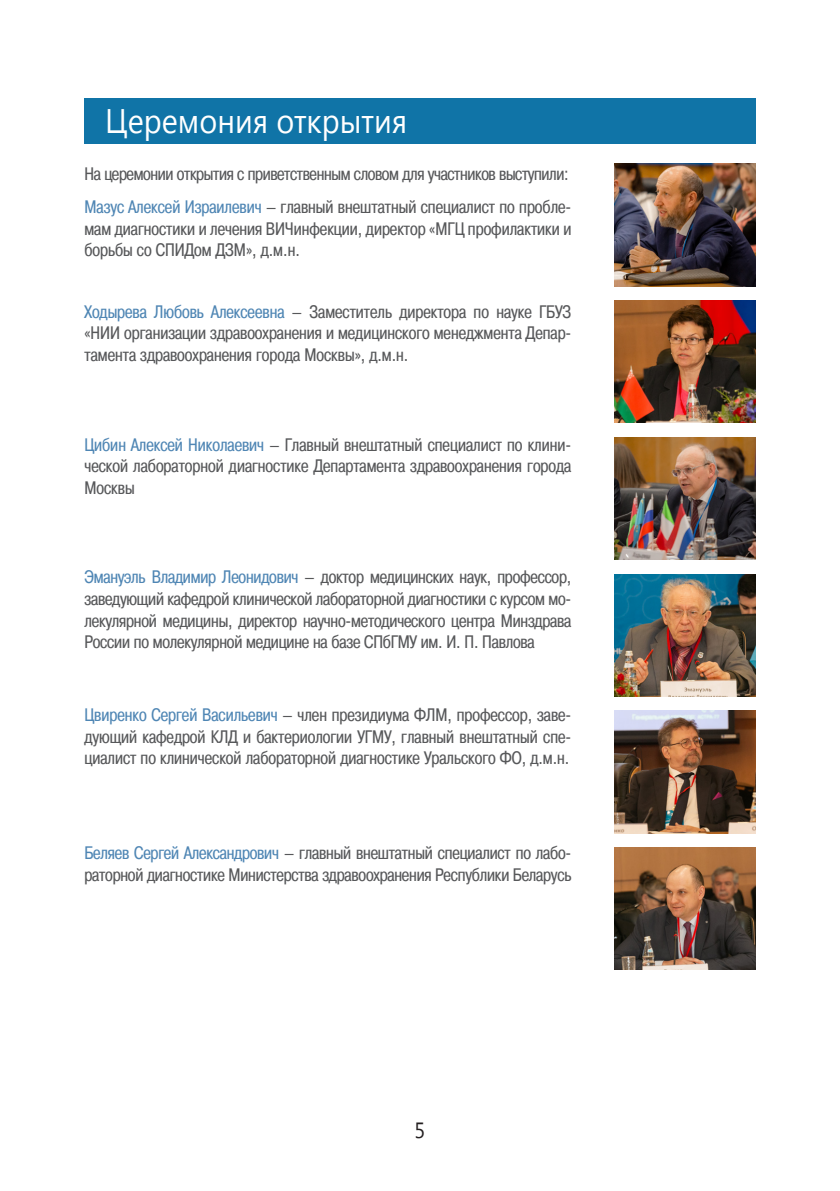
<style>
.page{position:relative;width:840px;height:1191px;background:#fff}
.page>*{position:absolute;margin:0;border:0;box-sizing:border-box;transform-origin:0 0}
.t1{font:34px "Segoe UI";color:#fff;scale:.9 1}
.t2{font:22px "Segoe UI";color:#231f20;scale:.9 1}
.t3{font:18px/21.6px "Pragmatica Cond C";color:#57585a;text-align:justify}
.t4{font:18px/33px "Pragmatica Cond C";letter-spacing:-.02em;color:#57585a}
.s1{color:#4f86b4}
</style>
<div class="page">
<div style="left:84px;top:98px;width:671px;height:45px;background:#1074a7"></div>
<img style="left:614px;top:574px;width:141px;height:122px">
<img style="left:614px;top:164px;width:141px;height:122px">
<img style="left:614px;top:300px;width:141px;height:123px">
<img style="left:614px;top:711px;width:141px;height:122px">
<img style="left:614px;top:847px;width:141px;height:123px">
<img style="left:614px;top:437px;width:141px;height:122px">
<h1 class="t1" style="left:105px;top:97px;width:337px">Церемония открытия</h1>
<p class="t4" style="left:84px;top:157px;width:488px">На церемонии открытия с приветственным словом для участников выступили:<br><span class="s1">Мазус Алексей Израилевич</span> – главный внештатный специалист по пробле-</p>
<p class="t3" style="left:84px;top:218px;width:488px">мам диагностики и лечения ВИЧинфекции, директор «МГЦ профилактики и борьбы со СПИДом ДЗМ», д.м.н.</p>
<p class="t3" style="left:84px;top:301px;width:488px"><span class="s1">Ходырева Любовь Алексеевна</span> – Заместитель директора по науке ГБУЗ «НИИ организации здравоохранения и медицинского менеджмента Депар&shy;тамента здравоохранения города Москвы», д.м.н.</p>
<p class="t3" style="left:84px;top:433px;width:488px"><span class="s1">Цибин Алексей Николаевич</span> – Главный внештатный специалист по клини&shy;ческой лабораторной диагностике Департамента здравоохранения города Москвы</p>
<p class="t3" style="left:84px;top:566px;width:488px"><span class="s1">Эмануэль Владимир Леонидович</span> – доктор медицинских наук, профессор, заведующий кафедрой клинической лабораторной диагностики с курсом мо&shy;лекулярной медицины, директор научно-методического центра Минздрава России по молекулярной медицине на базе СПбГМУ им. И. П. Павлова</p>
<p class="t3" style="left:84px;top:704px;width:488px"><span class="s1">Цвиренко Сергей Васильевич</span> – член президиума ФЛМ, профессор, заве&shy;дующий кафедрой КЛД и бактериологии УГМУ, главный внештатный спе&shy;циалист по клинической лабораторной диагностике Уральского ФО, д.м.н.</p>
<p class="t3" style="left:84px;top:842px;width:488px"><span class="s1">Беляев Сергей Александрович</span> – главный внештатный специалист по лабо&shy;раторной диагностике Министерства здравоохранения Республики Беларусь</p>
<p class="t2" style="left:414px;top:1115px;width:13px">5</p>
</div>
